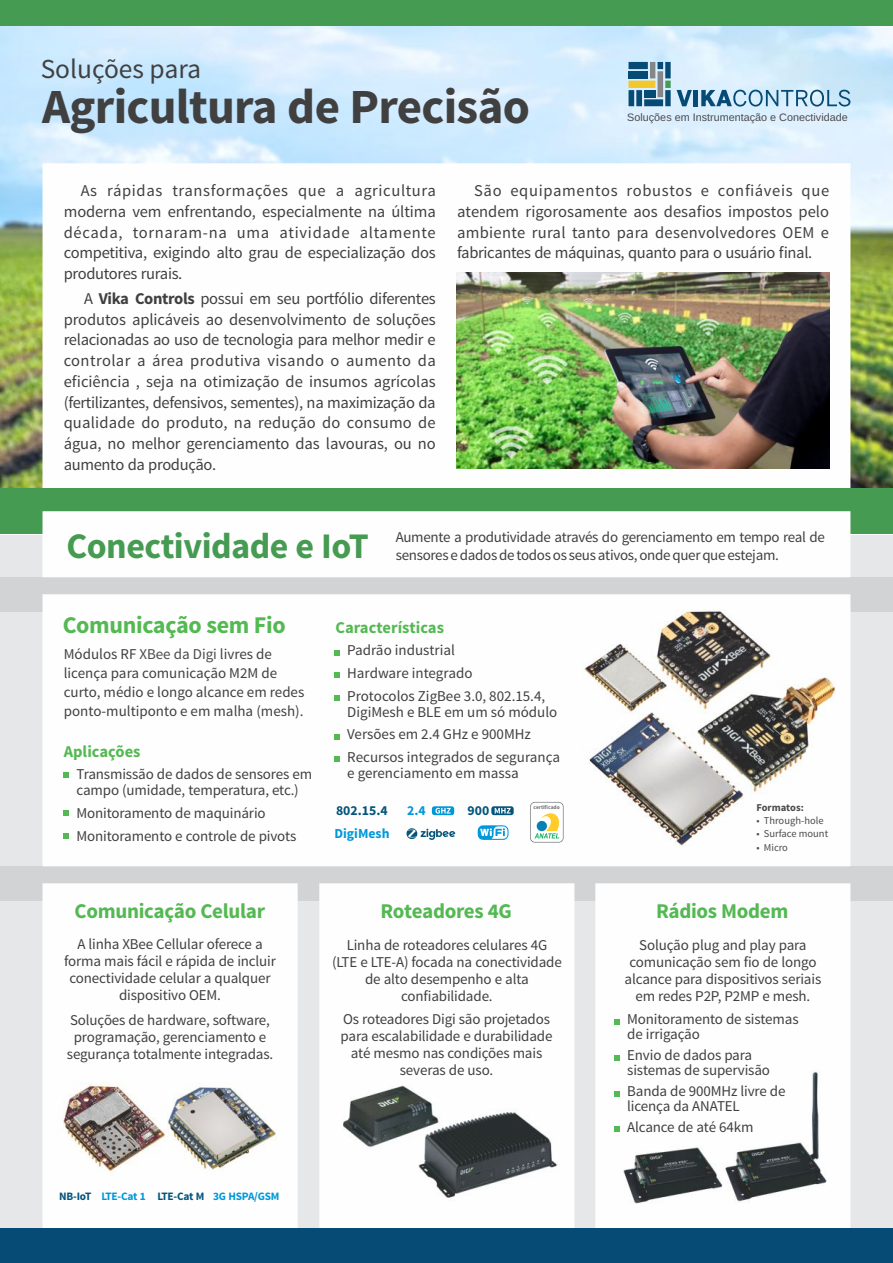
<style>
.page{position:relative;width:893px;height:1263px;background:#fff}
.page>*{position:absolute;margin:0;border:0;box-sizing:border-box;transform-origin:0 0}
.t1{font:700 49.05px "Source Sans Pro";letter-spacing:-.015em;color:#414041}
.t2{font:700 36px "Source Sans Pro";letter-spacing:-.015em;color:#469b52}
.t3{font:27.45px "Source Sans Pro";color:#414041}
.t4{font:700 24px "Source Sans Pro";letter-spacing:-.015em;color:#54b952}
.t5{font:700 21px "Source Sans Pro";letter-spacing:-.015em;color:#54b952}
.t6{font:16.5px/20.7px "Source Sans Pro";letter-spacing:-.02em;color:#414041;text-align:justify}
.t7{font:700 16.5px "Source Sans Pro";color:#54b952}
.t8{font:15px/17px "Source Sans Pro";letter-spacing:-.01em;color:#414041}
.t9{font:700 13.65px "Source Sans Pro";color:#0098da}
.t10{font:700 13.65px "Source Sans Pro";color:#05547b}
.t11{font:700 11.4px "Source Sans Pro";letter-spacing:-.02em;color:#0098da}
.t12{font:10.8px "Arimo";color:#4b4b4d}
.t13{font:10.5px "Source Sans Pro";color:#4b4b4d}
.t14{font:700 10.5px "Source Sans Pro";color:#4b4b4d}
.t15{font:700 5.55px "Source Sans Pro";color:#727376}
.s1{font-weight:700}
.s2{color:#4b4b4d}
.s3{color:#05547b}
</style>
<div class="page">
<img style="left:0;top:26px;width:893px;height:463px">
<div style="left:0;top:535px;width:893px;height:728px;background:#e6e7e8"></div>
<div style="left:0;top:0;width:893px;height:26px;background:#469b52"></div>
<svg style="left:43px;top:163px;width:807px;height:326px"></svg>
<div style="left:0;top:489px;width:893px;height:45px;background:#469b52"></div>
<div style="left:0;top:866px;width:893px;height:34px;background:#d2d3d5"></div>
<div style="left:0;top:577px;width:893px;height:34px;background:#d2d3d5"></div>
<div style="left:43px;top:511px;width:807px;height:66px;background:#fefefe"></div>
<div style="left:43px;top:594px;width:807px;height:272px;background:#fefefe"></div>
<div style="left:43px;top:883px;width:255px;height:344px;background:#fefefe"></div>
<div style="left:319px;top:883px;width:255px;height:344px;background:#fefefe"></div>
<div style="left:595px;top:883px;width:255px;height:344px;background:#fefefe"></div>
<div style="left:628px;top:71px;width:20px;height:7px;background:#064b76"></div>
<div style="left:628px;top:62px;width:20px;height:7px;background:#064b76"></div>
<div style="left:628px;top:81px;width:27px;height:7px;background:#f3c82e"></div>
<div style="left:628px;top:90px;width:6px;height:16px;background:#064b76"></div>
<div style="left:636px;top:90px;width:6px;height:16px;background:#064b76"></div>
<div style="left:644px;top:90px;width:11px;height:7px;background:#064b76"></div>
<div style="left:644px;top:99px;width:19px;height:7px;background:#064b76"></div>
<div style="left:650px;top:62px;width:5px;height:16px;background:#848688"></div>
<div style="left:657px;top:62px;width:6px;height:7px;background:#064b76"></div>
<div style="left:657px;top:71px;width:6px;height:26px;background:#848688"></div>
<div style="left:665px;top:62px;width:6px;height:16px;background:#064b76"></div>
<div style="left:665px;top:81px;width:6px;height:7px;background:#469b52"></div>
<div style="left:665px;top:90px;width:6px;height:16px;background:#064b76"></div>
<svg style="left:677px;top:90px;width:15px;height:16px"></svg>
<hr style="left:694px;top:90px;width:4px;height:16px;background:#064b76">
<svg style="left:701px;top:90px;width:149px;height:17px"></svg>
<img style="left:58px;top:1082px;width:219px;height:96px">
<svg style="left:530px;top:802px;width:34px;height:41px"></svg>
<div style="left:537px;top:821px;width:10px;height:10px;background:#0880b4;border-radius:50%"></div>
<svg style="left:432px;top:806px;width:22px;height:9px"></svg>
<svg style="left:491px;top:806px;width:23px;height:9px"></svg>
<svg style="left:478px;top:825px;width:31px;height:15px"></svg>
<svg style="left:406px;top:827px;width:49px;height:13px"></svg>
<img style="left:344px;top:1085px;width:217px;height:116px">
<img style="left:624px;top:1070px;width:203px;height:135px">
<img style="left:583px;top:609px;width:253px;height:241px">
<svg style="left:64px;top:772px;width:5px;height:5px"></svg>
<svg style="left:334px;top:650px;width:6px;height:5px"></svg>
<svg style="left:334px;top:673px;width:6px;height:5px"></svg>
<svg style="left:334px;top:695px;width:6px;height:6px"></svg>
<svg style="left:334px;top:734px;width:6px;height:5px"></svg>
<svg style="left:334px;top:757px;width:6px;height:5px"></svg>
<svg style="left:614px;top:1019px;width:6px;height:5px"></svg>
<svg style="left:614px;top:1055px;width:6px;height:5px"></svg>
<svg style="left:614px;top:1091px;width:6px;height:5px"></svg>
<svg style="left:614px;top:1127px;width:6px;height:5px"></svg>
<svg style="left:64px;top:811px;width:5px;height:5px"></svg>
<svg style="left:64px;top:833px;width:5px;height:5px"></svg>
<div style="left:0;top:1227px;width:893px;height:36px;background:#064b76"></div>
<img style="left:457px;top:273px;width:372px;height:196px">
<h3 class="t3" style="left:41px;top:58px;width:162px">Soluções para</h3>
<h1 class="t1" style="left:42px;top:86px;width:489px">Agricultura de Precisão</h1>
<p class="t12" style="left:627px;top:113px;width:222px">Soluções em Instrumentação e Conectividade</p>
<p class="t6" style="left:64px;top:182px;width:374px;text-indent:17px">As rápidas transformações que a agricultura moderna vem enfrentando, especialmente na última década, tornaram-na uma atividade altamente competitiva, exigindo alto grau de especialização dos produtores rurais.</p>
<p class="t6" style="left:64px;top:289px;width:374px;text-indent:20px">A <span class="s1">Vika Controls</span> possui em seu portfólio diferentes produtos aplicáveis ao desenvolvimento de soluções relacionadas ao uso de tecnologia para melhor medir e controlar a área produtiva visando o aumento da eficiência , seja na otimização de insumos agrícolas (fertilizantes, defensivos, sementes), na maximização da qualidade do produto, na redução do consumo de água, no melhor gerenciamento das lavouras, ou no aumento da produção.</p>
<p class="t6" style="left:457px;top:182px;width:374px;text-indent:17px">São equipamentos robustos e confiáveis que atendem rigorosamente aos desafios impostos pelo ambiente rural tanto para desenvolvedores OEM e fabricantes de máquinas, quanto para o usuário final.</p>
<h2 class="t2" style="left:67px;top:531px;width:304px">Conectividade e IoT</h2>
<p class="t8" style="left:396px;top:529px;width:431px;line-height:17.9px">Aumente a produtividade através do gerenciamento em tempo real de sensores e dados de todos os seus ativos, onde quer que estejam.</p>
<h3 class="t4" style="left:63px;top:615px;width:225px">Comunicação sem Fio</h3>
<p class="t7" style="left:335px;top:621px;width:110px">Características</p>
<p class="t8" style="left:64px;top:646px;width:242px;line-height:18.9px">Módulos RF <span class="s2">XBee da Digi</span> livres de licença para comunicação M2M de curto, médio e longo alcance em redes ponto-multiponto e em malha (mesh).</p>
<p class="t8" style="left:347px;top:640px;width:199px;line-height:22.6px">Padrão industrial<br>Hardware integrado<br>Protocolos ZigBee 3.0, 802.15.4,</p>
<p class="t8" style="left:347px;top:702px;width:214px;line-height:22.6px">DigiMesh e BLE em um só módulo<br>Versões em 2.4 GHz e 900MHz<br>Recursos integrados de segurança</p>
<p class="t7" style="left:64px;top:745px;width:78px">Aplicações</p>
<p class="t8" style="left:77px;top:767px;width:237px">Transmissão de dados de sensores em</p>
<p class="t8" style="left:347px;top:766px;width:173px">e gerenciamento em massa</p>
<p class="t8" style="left:77px;top:780px;width:224px;line-height:22.6px">campo (umidade, temperatura, etc.)<br>Monitoramento de maquinário<br>Monitoramento e controle de pivots</p>
<p class="t10" style="left:336px;top:805px;width:53px">802.15.4</p>
<p class="t9" style="left:407px;top:805px;width:20px">2.4</p>
<p class="t10" style="left:468px;top:805px;width:23px">900</p>
<p class="t9" style="left:334px;top:827px;width:57px">DigiMesh</p>
<p class="t15" style="left:534px;top:805px;width:28px">certificado</p>
<p class="t14" style="left:756px;top:803px;width:49px">Formatos:</p>
<p class="t13" style="left:756px;top:816px;width:69px">• Through-hole</p>
<p class="t13" style="left:756px;top:829px;width:73px">• Surface mount</p>
<p class="t13" style="left:756px;top:843px;width:33px">• Micro</p>
<h3 class="t5" style="left:75px;top:903px;width:192px">Comunicação Celular</h3>
<h3 class="t5" style="left:381px;top:902px;width:133px">Roteadores 4G</h3>
<h3 class="t5" style="left:656px;top:902px;width:134px">Rádios Modem</h3>
<p class="t8" style="left:64px;top:937px;width:213px;text-align:center">A linha XBee Cellular oferece a forma mais fácil e rápida de incluir conectividade celular a qualquer dispositivo OEM.</p>
<p class="t8" style="left:332px;top:938px;width:231px;text-align:center">Linha de roteadores celulares 4G<br>(LTE e LTE-A) focada na conectividade de alto desempenho e alta confiabilidade.</p>
<p class="t8" style="left:341px;top:1012px;width:213px;text-align:center">Os roteadores Digi são projetados para escalabilidade e durabilidade até mesmo nas condições mais severas de uso.</p>
<p class="t8" style="left:67px;top:1013px;width:208px;text-align:center">Soluções de hardware, software, programação, gerenciamento e segurança totalmente integradas.</p>
<p class="t11" style="left:59px;top:1191px;width:222px"><span class="s3">NB-IoT</span> LTE-Cat 1 <span class="s3">LTE-Cat M</span> 3G HSPA/GSM</p>
<p class="t8" style="left:625px;top:938px;width:198px;text-align:center">Solução plug and play para comunicação sem fio de longo alcance para dispositivos seriais em redes P2P, P2MP e mesh.</p>
<p class="t8" style="left:627px;top:1013px;width:173px;line-height:15.1px">Monitoramento de sistemas de irrigação</p>
<p class="t8" style="left:627px;top:1049px;width:144px;line-height:15.1px">Envio de dados para sistemas de supervisão</p>
<p class="t8" style="left:627px;top:1085px;width:160px;line-height:15.1px">Banda de 900MHz livre de licença da ANATEL</p>
<p class="t8" style="left:627px;top:1119px;width:128px">Alcance de até 64km</p>
</div>
